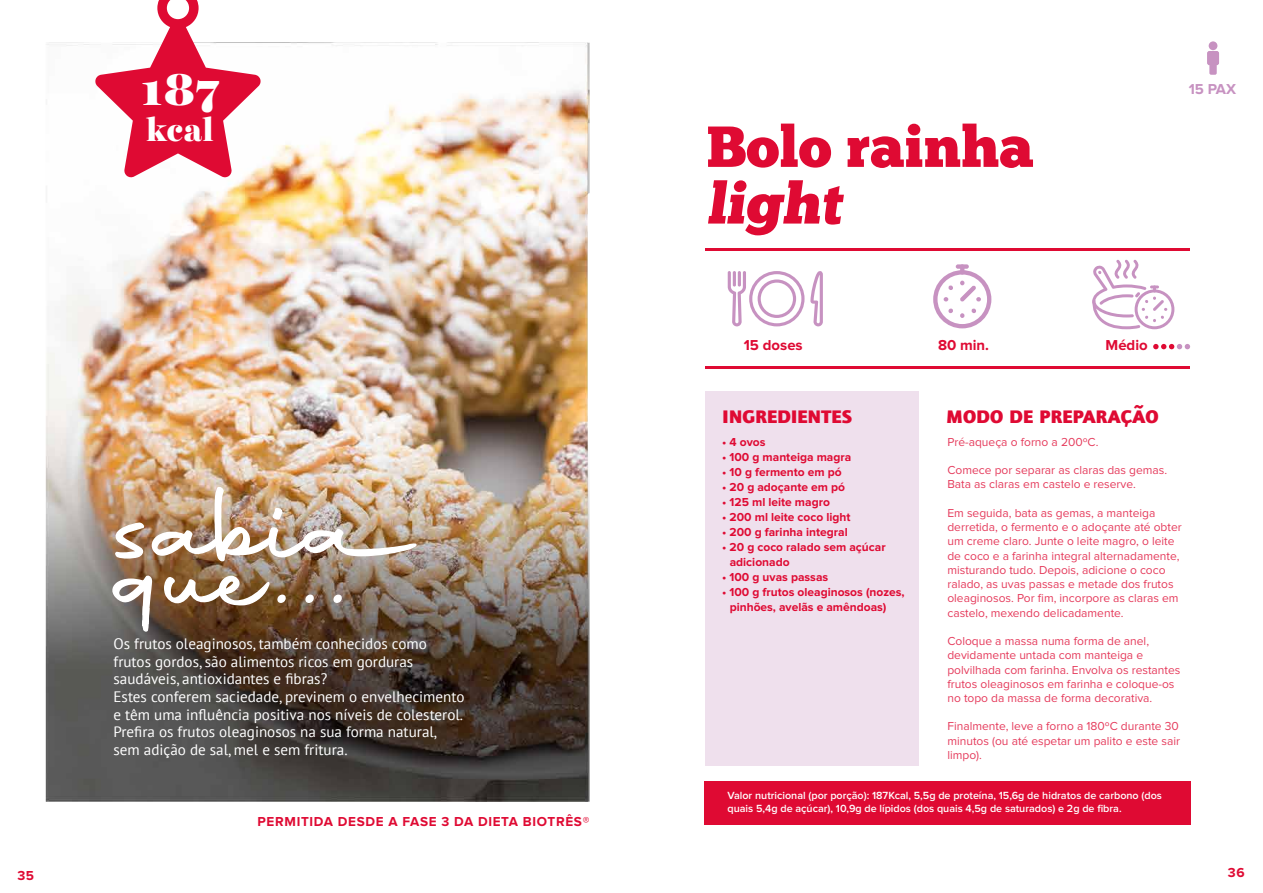
<style>
.page{position:relative;width:1263px;height:893px;background:#fff}
.page>*{position:absolute;margin:0;border:0;box-sizing:border-box;transform-origin:0 0}
.t1{font:57.75px/56.7px "Chunk Five";color:#df0a33}
.t2{font:900 45px "Harriet Display";color:#fff}
.t3{font:900 31.65px "Harriet Display";color:#fff}
.t4{font:700 23.85px "Foundry Journal SC";color:#df0a33}
.t5{font:15.15px/17.7px "PT Sans";color:#fff}
.t6{font:700 14.85px "Proxima Nova";color:#df0a33}
.t7{font:700 14.85px "Proxima Nova";color:#c792c1}
.t8{font:700 13.5px "Proxima Nova";letter-spacing:.05em;color:#df0a33}
.t9{font:12px/14.2px "Proxima Nova";color:#df0a33}
.t10{font:700 12px/15px "Proxima Nova";color:#df0a33}
.t11{font:600 10.8px/12.6px "Proxima Nova";color:#fff}
</style>
<div class="page">
<img style="left:45px;top:42px;width:545px;height:760px">
<svg style="left:95px;top:0;width:166px;height:178px"></svg>
<svg style="left:115px;top:521px;width:29px;height:38px"></svg>
<img style="left:151px;top:487px;width:266px;height:75px">
<svg style="left:163px;top:575px;width:125px;height:32px"></svg>
<svg style="left:304px;top:594px;width:12px;height:11px"></svg>
<svg style="left:332px;top:594px;width:12px;height:11px"></svg>
<svg style="left:113px;top:573px;width:39px;height:61px"></svg>
<hr style="left:705px;top:366px;width:485px;height:3px;background:#df0a33">
<hr style="left:705px;top:248px;width:485px;height:3px;background:#df0a33">
<svg style="left:1092px;top:260px;width:82px;height:69px"></svg>
<svg style="left:810px;top:271px;width:13px;height:55px"></svg>
<svg style="left:728px;top:271px;width:76px;height:55px"></svg>
<svg style="left:933px;top:270px;width:58px;height:58px"></svg>
<hr style="left:960px;top:264px;width:4px;height:11px;background:#c792c1;border-radius:2px">
<div style="left:956px;top:264px;width:13px;height:5px;background:#c792c1;border-radius:2px"></div>
<svg style="left:1207px;top:51px;width:12px;height:24px"></svg>
<div style="left:1209px;top:41px;width:8px;height:9px;background:#c792c1;border-radius:50%"></div>
<div style="left:705px;top:391px;width:214px;height:374px;background:#efe0ed"></div>
<div style="left:704px;top:781px;width:487px;height:43px;background:#df0a33"></div>
<svg style="left:1153px;top:344px;width:37px;height:5px"></svg>
<h2 class="t2" style="left:141px;top:58px;width:81px">187</h2>
<h3 class="t3" style="left:146px;top:107px;width:69px">kcal</h3>
<p class="t5" style="left:114px;top:634px;width:352px">Os frutos oleaginosos, também conhecidos como frutos gordos, são alimentos ricos em gorduras saudáveis, antioxidantes e fibras?<br>Estes conferem saciedade, previnem o envelhecimento e têm uma influência positiva nos níveis de colesterol.<br>Prefira os frutos oleaginosos na sua forma natural, sem adição de sal, mel e sem fritura.</p>
<p class="t8" style="left:258px;top:816px;width:333px">PERMITIDA DESDE A FASE 3 DA DIETA BIOTRÊS®</p>
<h1 class="t1" style="left:706px;top:122px;width:329px">Bolo rainha light</h1>
<p class="t6" style="left:744px;top:339px;width:60px">15 doses</p>
<p class="t6" style="left:938px;top:339px;width:53px">80 min.</p>
<p class="t7" style="left:1189px;top:82px;width:49px">15 PAX</p>
<p class="t6" style="left:1106px;top:339px;width:44px">Médio</p>
<h3 class="t4" style="left:722px;top:401px;width:132px">ingredientes</h3>
<h3 class="t4" style="left:946px;top:401px;width:214px">modo de preparação</h3>
<p class="t10" style="left:722px;top:435px;width:45px">• 4 ovos</p>
<p class="t10" style="left:722px;top:450px;width:131px">• 100 g manteiga magra</p>
<p class="t10" style="left:722px;top:465px;width:121px">• 10 g fermento em pó</p>
<p class="t10" style="left:722px;top:480px;width:124px">• 20 g adoçante em pó</p>
<p class="t10" style="left:722px;top:495px;width:109px">• 125 ml leite magro</p>
<p class="t10" style="left:722px;top:510px;width:130px">• 200 ml leite coco light</p>
<p class="t10" style="left:722px;top:525px;width:127px">• 200 g farinha integral</p>
<p class="t10" style="left:730px;top:540px;width:157px;text-indent:-8px">• 20 g coco ralado sem açúcar adicionado</p>
<p class="t10" style="left:722px;top:570px;width:108px">• 100 g uvas passas</p>
<p class="t10" style="left:730px;top:585px;width:176px;text-indent:-8px">• 100 g frutos oleaginosos (nozes, pinhões, avelãs e amêndoas)</p>
<p class="t9" style="left:947px;top:435px;width:153px">Pré-aqueça o forno a 200ºC.</p>
<p class="t9" style="left:947px;top:463px;width:221px">Comece por separar as claras das gemas.<br>Bata as claras em castelo e reserve.</p>
<p class="t9" style="left:947px;top:506px;width:236px">Em seguida, bata as gemas, a manteiga derretida, o fermento e o adoçante até obter um creme claro. Junte o leite magro, o leite de coco e a farinha integral alternadamente, misturando tudo. Depois, adicione o coco ralado, as uvas passas e metade dos frutos oleaginosos. Por fim, incorpore as claras em castelo, mexendo delicadamente.</p>
<p class="t9" style="left:947px;top:634px;width:234px">Coloque a massa numa forma de anel, devidamente untada com manteiga e polvilhada com farinha. Envolva os restantes frutos oleaginosos em farinha e coloque-os no topo da massa de forma decorativa.</p>
<p class="t9" style="left:947px;top:720px;width:234px;text-align:justify">Finalmente, leve a forno a 180ºC durante 30 minutos (ou até espetar um palito e este sair limpo).</p>
<p class="t11" style="left:727px;top:790px;width:436px">Valor nutricional (por porção): 187Kcal, 5,5g de proteína, 15,6g de hidratos de carbono (dos quais 5,4g de açúcar), 10,9g de lípidos (dos quais 4,5g de saturados) e 2g de fibra.</p>
<p class="t8" style="left:17px;top:869px;width:18px">35</p>
<p class="t8" style="left:1228px;top:866px;width:18px">36</p>
</div>
